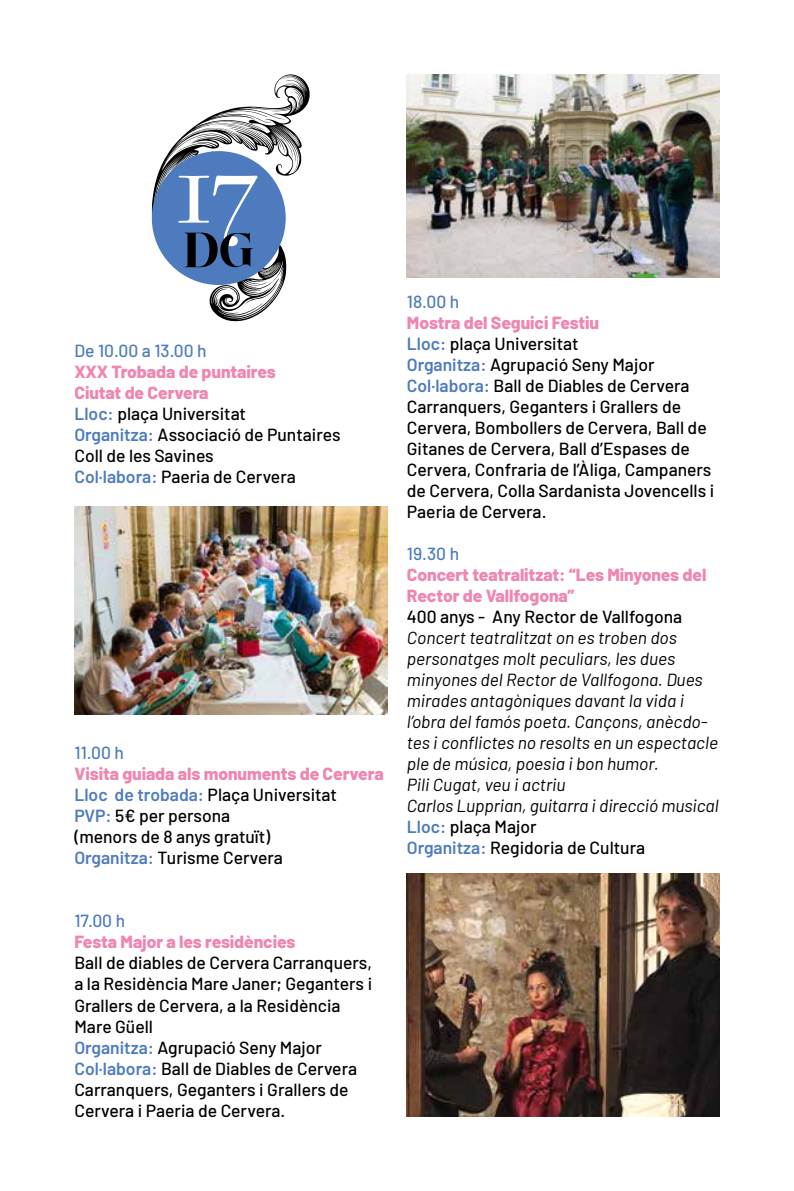
<style>
.page{position:relative;width:794px;height:1191px;background:#fff}
.page>*{position:absolute;margin:0;border:0;box-sizing:border-box;transform-origin:0 0}
.t1{font:106.92px "Bodoni Svty Two SCITCTT";color:#fff}
.t2{font:500 17.5px/21px "Barlow";color:#000}
.t3{font:italic 17.5px/21px "Barlow";color:#000}
.t4{font:800 17.5px/21px "Barlow";letter-spacing:-.005em;color:#ef86b1}
.t5{font:500 17.5px "Barlow";color:#4e7bbe}
.s1{font-weight:800;color:#ef86b1}
.s2{font-weight:600;color:#4e7bbe}
.s3{font-weight:600;font-style:normal;color:#4e7bbe}
.s4{font-weight:500;font-style:normal}
</style>
<div class="page">
<svg style="left:152px;top:74px;width:158px;height:248px"></svg>
<img style="left:407px;top:874px;width:312px;height:242px">
<img style="left:74px;top:506px;width:313px;height:209px">
<img style="left:407px;top:74px;width:312px;height:204px">
<h1 class="t1" style="left:177px;top:122px;width:81px">17</h1>
<p class="t5" style="left:74px;top:338px;width:134px">De 10.00 a 13.00 h</p>
<p class="t2" style="left:74px;top:360px;width:268px"><span class="s1">XXX Trobada de puntaires<br>Ciutat de Cervera<br></span><span class="s2">Lloc:</span> plaça Universitat<br><span class="s2">Organitza:</span> Associació de Puntaires<br>Coll de les Savines<br><span class="s2">Col·labora:</span> Paeria de Cervera</p>
<p class="t5" style="left:74px;top:740px;width:51px">11.00 h</p>
<p class="t2" style="left:74px;top:762px;width:311px"><span class="s1">Visita guiada als monuments de Cervera<br></span><span class="s2">Lloc de trobada:</span> Plaça Universitat<br><span class="s2">PVP:</span> 5€ per persona<br>(menors de 8 anys gratuït)<br><span class="s2">Organitza:</span> Turisme Cervera</p>
<p class="t5" style="left:74px;top:908px;width:52px">17.00 h</p>
<p class="t4" style="left:74px;top:930px;width:222px">Festa Major a les residències</p>
<p class="t2" style="left:74px;top:951px;width:299px">Ball de diables de Cervera Carranquers, a la Residència Mare Janer; Geganters i Grallers de Cervera, a la Residència Mare Güell<br><span class="s2">Organitza:</span> Agrupació Seny Major <span class="s2">Col·labora:</span> Ball de Diables de Cervera Carranquers, Geganters i Grallers de Cervera i Paeria de Cervera.</p>
<p class="t5" style="left:407px;top:289px;width:54px">18.00 h</p>
<p class="t2" style="left:407px;top:311px;width:309px"><span class="s1">Mostra del Seguici Festiu<br></span><span class="s2">Lloc:</span> plaça Universitat<br><span class="s2">Organitza:</span> Agrupació Seny Major <span class="s2">Col·labora:</span> Ball de Diables de Cervera Carranquers, Geganters i Grallers de Cervera, Bombollers de Cervera, Ball de Gitanes de Cervera, Ball d’Espases de Cervera, Confraria de l’Àliga, Campaners de Cervera, Colla Sardanista Jovencells i Paeria de Cervera.</p>
<p class="t5" style="left:407px;top:541px;width:54px">19.30 h</p>
<p class="t4" style="left:407px;top:563px;width:301px">Concert teatralitzat: “Les Minyones del<br>Rector de Vallfogona”</p>
<p class="t2" style="left:407px;top:605px;width:277px">400 anys - Any Rector de Vallfogona</p>
<p class="t3" style="left:407px;top:626px;width:313px">Concert teatralitzat on es troben dos personatges molt peculiars, les dues minyones del Rector de Vallfogona. Dues mirades antagòniques davant la vida i l’obra del famós poeta. Cançons, anècdo&shy;tes i conflictes no resolts en un espectacle ple de música, poesia i bon humor.<br>Pili Cugat, veu i actriu<br>Carlos Lupprian, guitarra i direcció musical <span class="s3">Lloc:</span> <span class="s4">plaça Major<br></span><span class="s3">Organitza:</span> <span class="s4">Regidoria de Cultura</span></p>
</div>
